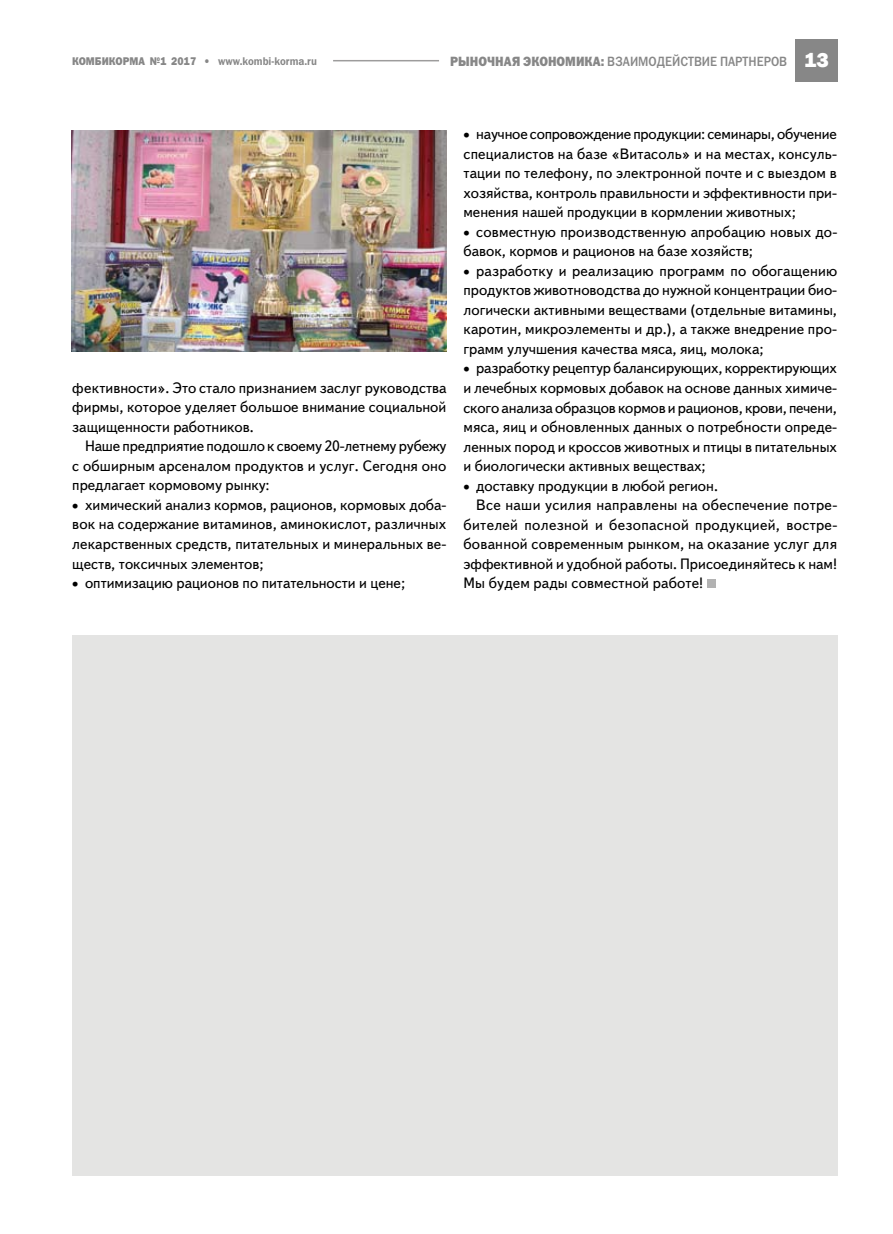
<style>
.page{position:relative;width:893px;height:1234px;background:#fff}
.page>*{position:absolute;margin:0;border:0;box-sizing:border-box;transform-origin:0 0}
.t1{font:15px/19.5px "Text Book C";color:#000;text-align:justify}
.t2{font:15px "Text Book C";letter-spacing:.02em;color:#000}
.t3{font:13.5px "Franklin Gothic Medium C";color:#878787;scale:.9 1}
.t4{font:11.25px "Franklin Gothic Demi C";color:#878787;scale:.9 1}
.s1{font-family:"Franklin Gothic Heavy C"}
.s2{font-family:"Franklin Gothic";font-weight:800;font-size:21px;color:#fff}
</style>
<div class="page">
<div style="left:795px;top:39px;width:43px;height:42px;background:#878787"></div>
<hr style="left:333px;top:60px;width:106px;height:1px;background:#9d9c9c">
<img style="left:71px;top:131px;width:375px;height:220px">
<div style="left:707px;top:579px;width:9px;height:9px;background:#b2b2b2"></div>
<div style="left:72px;top:634px;width:766px;height:540px;background:#e4e4e3"></div>
<p class="t4" style="left:72px;top:54px;width:274px"><span class="s1">КОМБИКОРМА №1 2017 •</span> www.kombi-korma.ru</p>
<p class="t3" style="left:450px;top:54px;width:422px"><span class="s1">РЫНОЧНАЯ ЭКОНОМИКА:</span> ВЗАИМОДЕЙСТВИЕ ПАРТНЕРОВ <span class="s2">13</span></p>
<p class="t1" style="left:72px;top:378px;width:376px">фективности». Это стало признанием заслуг руководства фирмы, которое уделяет большое внимание социальной защищенности работников.</p>
<p class="t1" style="left:72px;top:436px;width:376px;text-indent:13px">Наше предприятие подошло к своему 20-летнему рубежу с обширным арсеналом продуктов и услуг. Сегодня оно предлагает кормовому рынку:</p>
<p class="t1" style="left:72px;top:495px;width:376px">• химический анализ кормов, рационов, кормовых доба&shy;вок на содержание витаминов, аминокислот, различных лекарственных средств, питательных и минеральных ве&shy;ществ, токсичных элементов;</p>
<p class="t1" style="left:72px;top:573px;width:334px">• оптимизацию рационов по питательности и цене;</p>
<p class="t1" style="left:463px;top:125px;width:375px">• научное сопровождение продукции: семинары, обучение специалистов на базе «Витасоль» и на местах, консуль&shy;тации по телефону, по электронной почте и с выездом в хозяйства, контроль правильности и эффективности при&shy;менения нашей продукции в кормлении животных;</p>
<p class="t1" style="left:463px;top:222px;width:375px">• совместную производственную апробацию новых до&shy;бавок, кормов и рационов на базе хозяйств;</p>
<p class="t1" style="left:463px;top:261px;width:375px">• разработку и реализацию программ по обогащению продуктов животноводства до нужной концентрации био&shy;логически активными веществами (отдельные витамины, каротин, микроэлементы и др.), а также внедрение про&shy;грамм улучшения качества мяса, яиц, молока;</p>
<p class="t1" style="left:463px;top:359px;width:375px">• разработку рецептур балансирующих, корректирующих и лечебных кормовых добавок на основе данных химиче&shy;ского анализа образцов кормов и рационов, крови, печени, мяса, яиц и обновленных данных о потребности опреде&shy;ленных пород и кроссов животных и птицы в питательных и биологически активных веществах;</p>
<p class="t1" style="left:463px;top:476px;width:256px">• доставку продукции в любой регион.</p>
<p class="t2" style="left:476px;top:497px;width:363px">Все наши усилия направлены на обеспечение потре-</p>
<p class="t2" style="left:463px;top:516px;width:375px">бителей полезной и безопасной продукцией, востре-</p>
<p class="t1" style="left:463px;top:534px;width:375px">бованной современным рынком, на оказание услуг для</p>
<p class="t1" style="left:463px;top:554px;width:375px">эффективной и удобной работы. Присоединяйтесь к нам!</p>
<p class="t1" style="left:463px;top:573px;width:241px">Мы будем рады совместной работе!</p>
</div>
